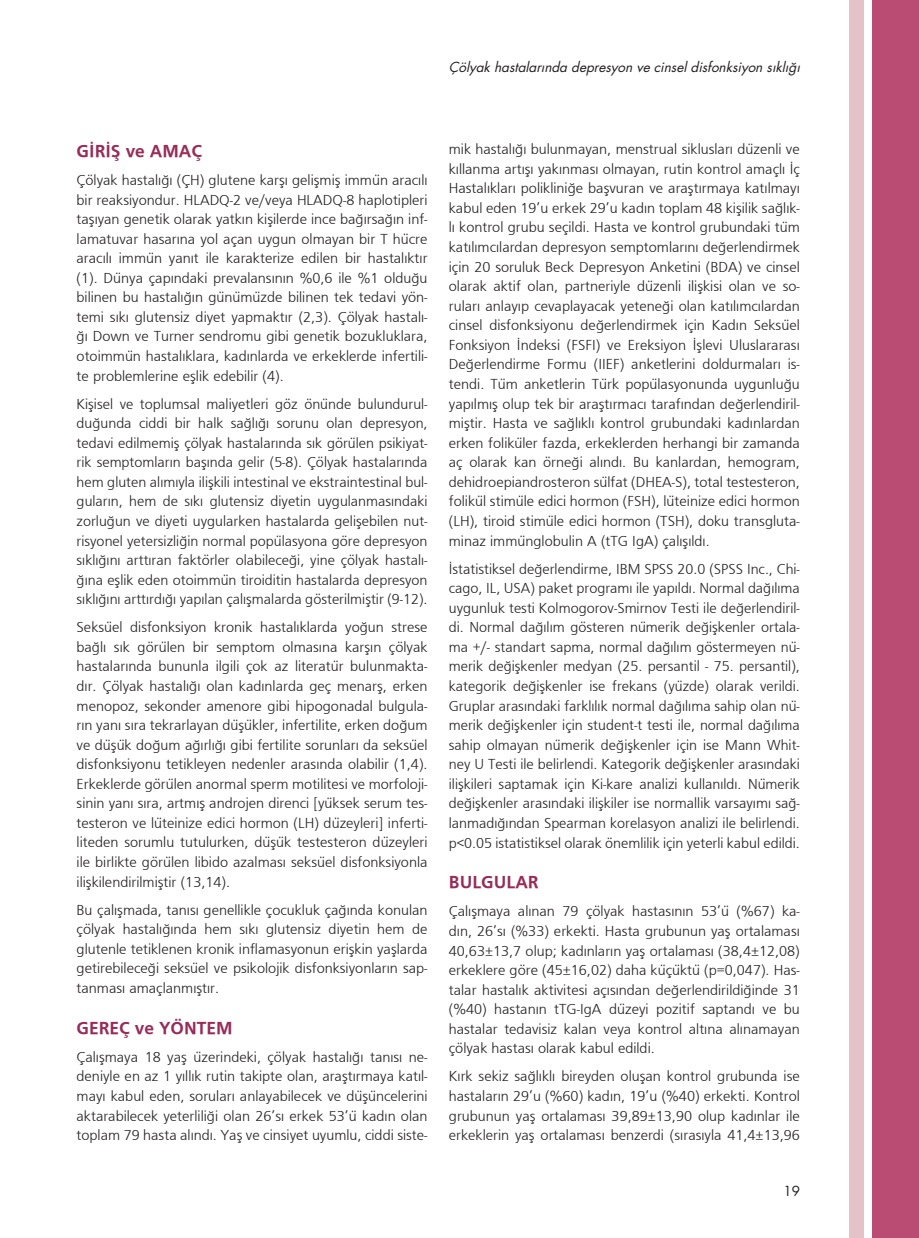
<style>
.page{position:relative;width:919px;height:1238px;background:#fff}
.page>*{position:absolute;margin:0;border:0;box-sizing:border-box;transform-origin:0 0}
.t1{font:700 18px "Fruga Sans";color:#982b58}
.t2{font:300 15px/19.5px "Fruga Sans";color:#231f20;text-align:justify}
.t3{font:italic 13.5px "Futura OTF";color:#231f20}
.t4{font:13.5px "Futura OTF";color:#231f20}
</style>
<div class="page">
<div style="left:872px;top:0;width:46px;height:1237px;background:#ba4b73"></div>
<div style="left:848px;top:0;width:15px;height:1237px;background:#e5c1c8"></div>
<p class="t3" style="left:448px;top:59px;width:352px">Çölyak hastalarında depresyon ve cinsel disfonksiyon sıklığı</p>
<p class="t1" style="left:77px;top:140px;width:127px">GİRİŞ ve AMAÇ</p>
<p class="t2" style="left:77px;top:170px;width:352px">Çölyak hastalığı (ÇH) glutene karşı gelişmiş immün aracılı bir reaksiyondur. HLADQ-2 ve/veya HLADQ-8 haplotipleri taşıyan genetik olarak yatkın kişilerde ince bağırsağın inf&shy;lamatuvar hasarına yol açan uygun olmayan bir T hücre aracılı immün yanıt ile karakterize edilen bir hastalıktır (1). Dünya çapındaki prevalansının %0,6 ile %1 olduğu bilinen bu hastalığın günümüzde bilinen tek tedavi yön&shy;temi sıkı glutensiz diyet yapmaktır (2,3). Çölyak hastalı&shy;ğı Down ve Turner sendromu gibi genetik bozukluklara, otoimmün hastalıklara, kadınlarda ve erkeklerde infertili&shy;te problemlerine eşlik edebilir (4).</p>
<p class="t2" style="left:77px;top:393px;width:352px">Kişisel ve toplumsal maliyetleri göz önünde bulundurul&shy;duğunda ciddi bir halk sağlığı sorunu olan depresyon, tedavi edilmemiş çölyak hastalarında sık görülen psikiyat&shy;rik semptomların başında gelir (5-8). Çölyak hastalarında hem gluten alımıyla ilişkili intestinal ve ekstraintestinal bul&shy;guların, hem de sıkı glutensiz diyetin uygulanmasındaki zorluğun ve diyeti uygularken hastalarda gelişebilen nut&shy;risyonel yetersizliğin normal popülasyona göre depresyon sıklığını arttıran faktörler olabileceği, yine çölyak hastalı&shy;ğına eşlik eden otoimmün tiroiditin hastalarda depresyon sıklığını arttırdığı yapılan çalışmalarda gösterilmiştir (9-12).</p>
<p class="t2" style="left:77px;top:617px;width:352px">Seksüel disfonksiyon kronik hastalıklarda yoğun strese bağlı sık görülen bir semptom olmasına karşın çölyak hastalarında bununla ilgili çok az literatür bulunmakta&shy;dır. Çölyak hastalığı olan kadınlarda geç menarş, erken menopoz, sekonder amenore gibi hipogonadal bulgula&shy;rın yanı sıra tekrarlayan düşükler, infertilite, erken doğum ve düşük doğum ağırlığı gibi fertilite sorunları da seksüel disfonksiyonu tetikleyen nedenler arasında olabilir (1,4).<br>Erkeklerde görülen anormal sperm motilitesi ve morfoloji&shy;sinin yanı sıra, artmış androjen direnci [yüksek serum tes&shy;testeron ve lüteinize edici hormon (LH) düzeyleri] inferti&shy;liteden sorumlu tutulurken, düşük testesteron düzeyleri ile birlikte görülen libido azalması seksüel disfonksiyonla ilişkilendirilmiştir (13,14).</p>
<p class="t2" style="left:77px;top:899px;width:352px">Bu çalışmada, tanısı genellikle çocukluk çağında konulan çölyak hastalığında hem sıkı glutensiz diyetin hem de glutenle tetiklenen kronik inflamasyonun erişkin yaşlarda getirebileceği seksüel ve psikolojik disfonksiyonların sap&shy;tanması amaçlanmıştır.</p>
<p class="t1" style="left:77px;top:1017px;width:157px">GEREÇ ve YÖNTEM</p>
<p class="t2" style="left:77px;top:1046px;width:352px">Çalışmaya 18 yaş üzerindeki, çölyak hastalığı tanısı ne&shy;deniyle en az 1 yıllık rutin takipte olan, araştırmaya katıl&shy;mayı kabul eden, soruları anlayabilecek ve düşüncelerini aktarabilecek yeterliliği olan 26’sı erkek 53’ü kadın olan toplam 79 hasta alındı. Yaş ve cinsiyet uyumlu, ciddi siste-</p>
<p class="t2" style="left:449px;top:139px;width:352px">mik hastalığı bulunmayan, menstrual siklusları düzenli ve kıllanma artışı yakınması olmayan, rutin kontrol amaçlı İç Hastalıkları polikliniğe başvuran ve araştırmaya katılmayı kabul eden 19’u erkek 29’u kadın toplam 48 kişilik sağlık&shy;lı kontrol grubu seçildi. Hasta ve kontrol grubundaki tüm katılımcılardan depresyon semptomlarını değerlendirmek için 20 soruluk Beck Depresyon Anketini (BDA) ve cinsel olarak aktif olan, partneriyle düzenli ilişkisi olan ve so&shy;ruları anlayıp cevaplayacak yeteneği olan katılımcılardan cinsel disfonksiyonu değerlendirmek için Kadın Seksüel Fonksiyon İndeksi (FSFI) ve Ereksiyon İşlevi Uluslararası Değerlendirme Formu (IIEF) anketlerini doldurmaları is&shy;tendi. Tüm anketlerin Türk popülasyonunda uygunluğu yapılmış olup tek bir araştırmacı tarafından değerlendiril&shy;miştir. Hasta ve sağlıklı kontrol grubundaki kadınlardan erken foliküler fazda, erkeklerden herhangi bir zamanda aç olarak kan örneği alındı. Bu kanlardan, hemogram, dehidroepiandrosteron sülfat (DHEA-S), total testesteron, folikül stimüle edici hormon (FSH), lüteinize edici hormon (LH), tiroid stimüle edici hormon (TSH), doku transgluta&shy;minaz immünglobulin A (tTG IgA) çalışıldı.</p>
<p class="t2" style="left:449px;top:558px;width:352px">İstatistiksel değerlendirme, IBM SPSS 20.0 (SPSS Inc., Chi&shy;cago, IL, USA) paket programı ile yapıldı. Normal dağılıma uygunluk testi Kolmogorov-Smirnov Testi ile değerlendiril&shy;di. Normal dağılım gösteren nümerik değişkenler ortala&shy;ma +/- standart sapma, normal dağılım göstermeyen nü&shy;merik değişkenler medyan (25. persantil - 75. persantil), kategorik değişkenler ise frekans (yüzde) olarak verildi.<br>Gruplar arasındaki farklılık normal dağılıma sahip olan nü&shy;merik değişkenler için student-t testi ile, normal dağılıma sahip olmayan nümerik değişkenler için ise Mann Whit&shy;ney U Testi ile belirlendi. Kategorik değişkenler arasındaki ilişkileri saptamak için Ki-kare analizi kullanıldı. Nümerik değişkenler arasındaki ilişkiler ise normallik varsayımı sağ&shy;lanmadığından Spearman korelasyon analizi ile belirlendi. p&lt;0.05 istatistiksel olarak önemlilik için yeterli kabul edildi.</p>
<p class="t1" style="left:449px;top:871px;width:91px">BULGULAR</p>
<p class="t2" style="left:449px;top:901px;width:352px">Çalışmaya alınan 79 çölyak hastasının 53’ü (%67) ka&shy;dın, 26’sı (%33) erkekti. Hasta grubunun yaş ortalaması 40,63±13,7 olup; kadınların yaş ortalaması (38,4±12,08) erkeklere göre (45±16,02) daha küçüktü (p=0,047). Has&shy;talar hastalık aktivitesi açısından değerlendirildiğinde 31 (%40) hastanın tTG-IgA düzeyi pozitif saptandı ve bu hastalar tedavisiz kalan veya kontrol altına alınamayan çölyak hastası olarak kabul edildi.</p>
<p class="t2" style="left:449px;top:1066px;width:352px">Kırk sekiz sağlıklı bireyden oluşan kontrol grubunda ise hastaların 29’u (%60) kadın, 19’u (%40) erkekti. Kontrol grubunun yaş ortalaması 39,89±13,90 olup kadınlar ile erkeklerin yaş ortalaması benzerdi (sırasıyla 41,4±13,96</p>
<p class="t4" style="left:783px;top:1181px;width:18px">19</p>
</div>
